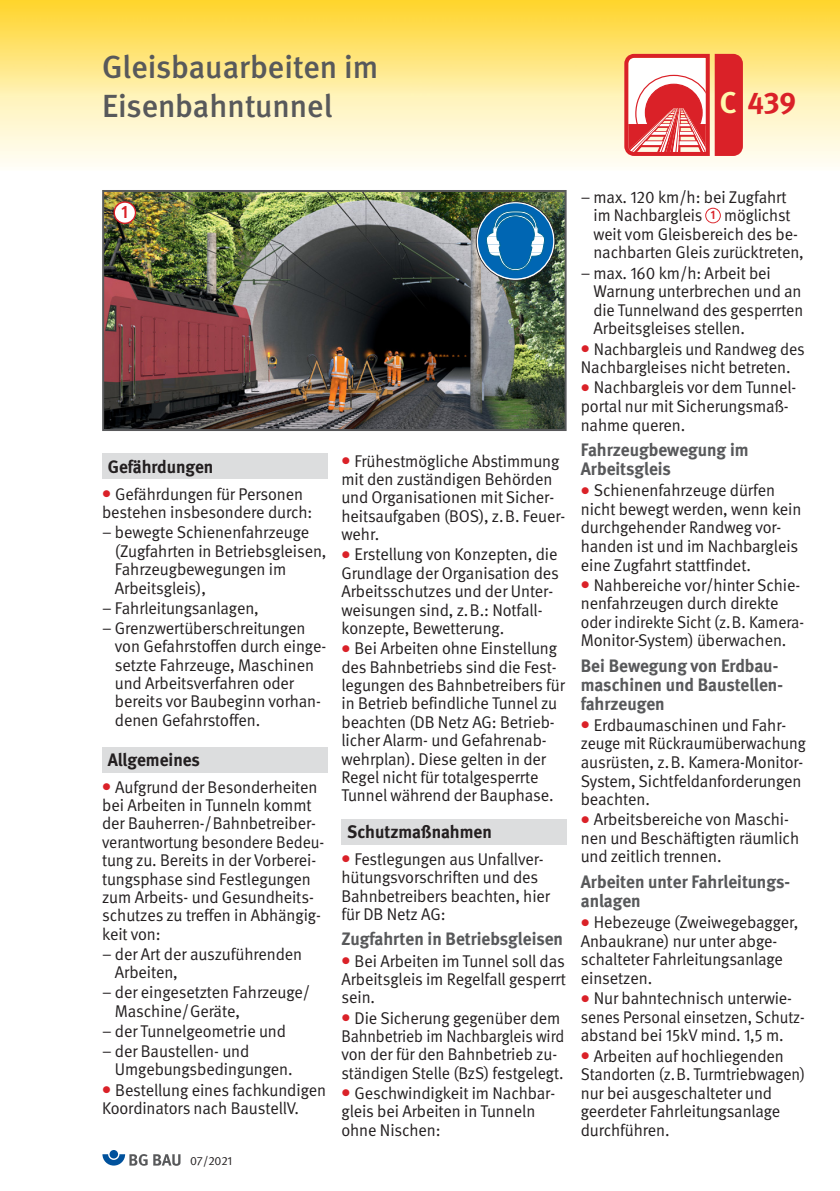
<style>
.page{position:relative;width:840px;height:1191px;background:#fff}
.page>*{position:absolute;margin:0;border:0;box-sizing:border-box;transform-origin:0 0}
.t1{font:500 32px/39px "DGUV Meta";color:#58595b}
.t2{font:700 30px "DGUV Meta";color:#da2128}
.t3{font:700 18px/18.6px "DGUV Meta";color:#58595b}
.t4{font:700 18px "DGUV Meta";color:#231f20}
.t5{font:700 18px "DGUV Meta";color:#da2128;scale:.9 1}
.t6{font:17px/18.4px "DGUV Meta";letter-spacing:-.005em;color:#231f20}
.t7{font:17px/18.6px "DGUV Meta";letter-spacing:-.005em;color:#231f20;scale:.95 1}
.t8{font:700 12.4px "DGUV Meta";color:#da2128;scale:.9 1}
.t9{font:12px "DGUV Meta";letter-spacing:-.005em;color:#231f20}
.s1{color:#fff9ae}
.s2{color:#da2128}
</style>
<div class="page">
<svg style="left:0;top:96px;width:839px;height:70px;background:#fef6d6"></svg>
<img style="left:0;top:0;width:839px;height:96px">
<svg style="left:624px;top:54px;width:77px;height:102px"></svg>
<div style="left:714px;top:54px;width:28px;height:102px;background:#da2128"></div>
<img style="left:105px;top:193px;width:458px;height:235px">
<div style="left:102px;top:190px;width:464px;height:241px;border:2px solid #58595b"></div>
<svg style="left:113px;top:201px;width:23px;height:23px"></svg>
<div style="left:115px;top:203px;width:20px;height:20px;background:#fff;border-radius:50%"></div>
<svg style="left:704px;top:208px;width:16px;height:15px"></svg>
<div style="left:705px;top:209px;width:14px;height:13px;background:#fff;border-radius:50%"></div>
<div style="left:109px;top:1150px;width:9px;height:8px;background:#00519c;border-radius:50%"></div>
<svg style="left:102px;top:1154px;width:45px;height:11px"></svg>
<svg style="left:153px;top:1154px;width:27px;height:11px"></svg>
<svg style="left:476px;top:202px;width:78px;height:78px"></svg>
<div style="left:477px;top:203px;width:76px;height:75px;background:#0066b3;border-radius:50%"></div>
<svg style="left:486px;top:211px;width:58px;height:59px"></svg>
<div style="left:475px;top:201px;width:80px;height:80px;border:2px solid #231f20;border-radius:50%"></div>
<div style="left:102px;top:454px;width:225px;height:25px;background:#dcddde"></div>
<div style="left:102px;top:747px;width:225px;height:25px;background:#dcddde"></div>
<div style="left:341px;top:819px;width:225px;height:26px;background:#dcddde"></div>
<h1 class="t1" style="left:102px;top:47px;width:278px">Gleisbauarbeiten im<br>Eisenbahntunnel</h1>
<h2 class="t2" style="left:719px;top:90px;width:78px"><span class="s1">C</span> 439</h2>
<p class="t5" style="left:121px;top:205px;width:9px">1</p>
<p class="t4" style="left:108px;top:459px;width:107px">Gefährdungen</p>
<p class="t6" style="left:102px;top:486px;width:212px"><span class="s2">●</span> Gefährdungen für Personen bestehen insbesondere durch:</p>
<p class="t6" style="left:115px;top:524px;width:213px;text-indent:-13px">– bewegte Schienenfahrzeuge (Zugfahrten in Betriebsgleisen,<br>Fahrzeugbewegungen im<br>Arbeitsgleis),</p>
<p class="t6" style="left:102px;top:600px;width:158px">– Fahrleitungsanlagen,</p>
<p class="t6" style="left:115px;top:620px;width:213px;text-indent:-13px">– Grenzwertüberschreitungen von Gefahrstoffen durch einge&shy;setzte Fahrzeuge, Maschinen und Arbeitsverfahren oder bereits vor Baubeginn vorhan&shy;denen Gefahrstoffen.</p>
<p class="t4" style="left:108px;top:752px;width:94px">Allgemeines</p>
<p class="t6" style="left:102px;top:778px;width:223px"><span class="s2">●</span> Aufgrund der Besonderheiten bei Arbeiten in Tunneln kommt der Bauherren-/Bahnbetreiber&shy;verantwortung besondere Bedeu - tung zu. Bereits in der Vorberei&shy;tungsphase sind Festlegungen zum Arbeits- und Gesundheits&shy;schutzes zu treffen in Abhängig&shy;keit von:</p>
<p class="t6" style="left:115px;top:946px;width:189px;text-indent:-13px">– der Art der auszuführenden<br>Arbeiten,</p>
<p class="t6" style="left:115px;top:984px;width:197px;text-indent:-13px">– der eingesetzten Fahrzeuge/<br>Maschine/Geräte,</p>
<p class="t6" style="left:102px;top:1023px;width:185px">– der Tunnelgeometrie und</p>
<p class="t6" style="left:115px;top:1043px;width:179px;text-indent:-13px">– der Baustellen- und<br>Umgebungs bedingungen.</p>
<p class="t6" style="left:102px;top:1081px;width:225px"><span class="s2">●</span> Bestellung eines fachkundigen<br>Koordinators nach BaustellV.</p>
<p class="t9" style="left:190px;top:1156px;width:44px">07/2021</p>
<p class="t6" style="left:341px;top:453px;width:225px"><span class="s2">●</span> Frühestmögliche Abstimmung mit den zuständigen Behörden und Organisationen mit Sicher&shy;heitsaufgaben (BOS), z.B. Feuer&shy;wehr.</p>
<p class="t6" style="left:341px;top:546px;width:219px"><span class="s2">●</span> Erstellung von Konzepten, die<br>Grundlage der Organisation des<br>Arbeitsschutzes und der Unter&shy;weisungen sind, z.B.: Notfall&shy;konzepte, Bewetterung.</p>
<p class="t6" style="left:341px;top:640px;width:225px"><span class="s2">●</span> Bei Arbeiten ohne Einstellung des Bahnbetriebs sind die Fest&shy;legungen des Bahnbetreibers für in Betrieb befindliche Tunnel zu beachten (DB Netz AG: Betrieb&shy;licher Alarm- und Gefahrenab&shy;wehrplan). Diese gelten in der<br>Regel nicht für totalgesperrte<br>Tunnel während der Bauphase.</p>
<p class="t4" style="left:347px;top:824px;width:146px">Schutzmaßnahmen</p>
<p class="t6" style="left:341px;top:851px;width:210px"><span class="s2">●</span> Festlegungen aus Unfallver - hütungsvorschriften und des<br>Bahnbetreibers beachten, hier für DB Netz AG:</p>
<p class="t3" style="left:341px;top:931px;width:223px">Zugfahrten in Betriebsgleisen</p>
<p class="t6" style="left:341px;top:952px;width:226px;text-align:justify"><span class="s2">●</span> Bei Arbeiten im Tunnel soll das Arbeitsgleis im Regelfall gesperrt sein.</p>
<p class="t6" style="left:341px;top:1009px;width:224px"><span class="s2">●</span> Die Sicherung gegenüber dem<br>Bahnbetrieb im Nachbargleis wird von der für den Bahnbetrieb zu&shy;ständigen Stelle (BzS) festgelegt.</p>
<p class="t6" style="left:341px;top:1085px;width:215px"><span class="s2">●</span> Geschwindigkeit im Nachbar&shy;gleis bei Arbeiten in Tunneln ohne Nischen:</p>
<p class="t6" style="left:593px;top:189px;width:194px;text-indent:-13px">– max. 120 km/h: bei Zugfahrt im Nachbargleis</p>
<p class="t7" style="left:593px;top:207px;width:223px;text-indent:130px">möglichst weit vom Gleisbereich des be&shy;nachbarten Gleis zurücktreten,</p>
<p class="t6" style="left:593px;top:265px;width:211px;text-indent:-13px">– max. 160 km/h: Arbeit bei<br>Warnung unterbrechen und an die Tunnelwand des gesperrten<br>Arbeitsgleises stellen.</p>
<p class="t7" style="left:580px;top:341px;width:237px"><span class="s2">●</span> Nachbargleis und Randweg des<br>Nachbargleises nicht betreten.</p>
<p class="t6" style="left:580px;top:379px;width:217px"><span class="s2">●</span> Nachbargleis vor dem Tunnel&shy;portal nur mit Sicherungsmaß&shy;nahme queren.</p>
<p class="t3" style="left:580px;top:442px;width:169px">Fahrzeugbewegung im<br>Arbeitsgleis</p>
<p class="t6" style="left:580px;top:482px;width:222px"><span class="s2">●</span> Schienenfahrzeuge dürfen nicht bewegt werden, wenn kein durchgehender Randweg vor&shy;handen ist und im Nachbargleis eine Zugfahrt stattfindet.</p>
<p class="t6" style="left:580px;top:577px;width:225px"><span class="s2">●</span> Nahbereiche vor/hinter Schie&shy;nenfahrzeugen durch direkte oder indirekte Sicht (z.B. Kamera-<br>Monitor-System) überwachen.</p>
<p class="t3" style="left:580px;top:658px;width:203px">Bei Bewegung von Erdbau - maschinen und Baustellen&shy;fahrzeugen</p>
<p class="t6" style="left:580px;top:717px;width:226px"><span class="s2">●</span> Erdbaumaschinen und Fahr&shy;zeuge mit Rückraumüberwachung ausrüsten, z.B. Kamera-Monitor-<br>System, Sichtfeldanforderungen beachten.</p>
<p class="t6" style="left:580px;top:811px;width:220px"><span class="s2">●</span> Arbeitsbereiche von Maschi&shy;nen und Beschäftigten räumlich und zeitlich trennen.</p>
<p class="t3" style="left:580px;top:874px;width:211px">Arbeiten unter Fahrleitungs&shy;anlagen</p>
<p class="t6" style="left:580px;top:914px;width:219px"><span class="s2">●</span> Hebezeuge (Zweiwegebagger,<br>Anbaukrane) nur unter abge&shy;schalteter Fahrleitungsanlage einsetzen.</p>
<p class="t6" style="left:580px;top:990px;width:225px"><span class="s2">●</span> Nur bahntechnisch unterwie&shy;senes Personal einsetzen, Schutz - abstand bei 15kV mind. 1,5 m.</p>
<p class="t6" style="left:580px;top:1047px;width:226px"><span class="s2">●</span> Arbeiten auf hochliegenden<br>Standorten (z.B. Turmtriebwagen) nur bei ausgeschalteter und geerdeter Fahrleitungsanlage durchführen.</p>
<p class="t8" style="left:710px;top:210px;width:7px">1</p>
</div>
